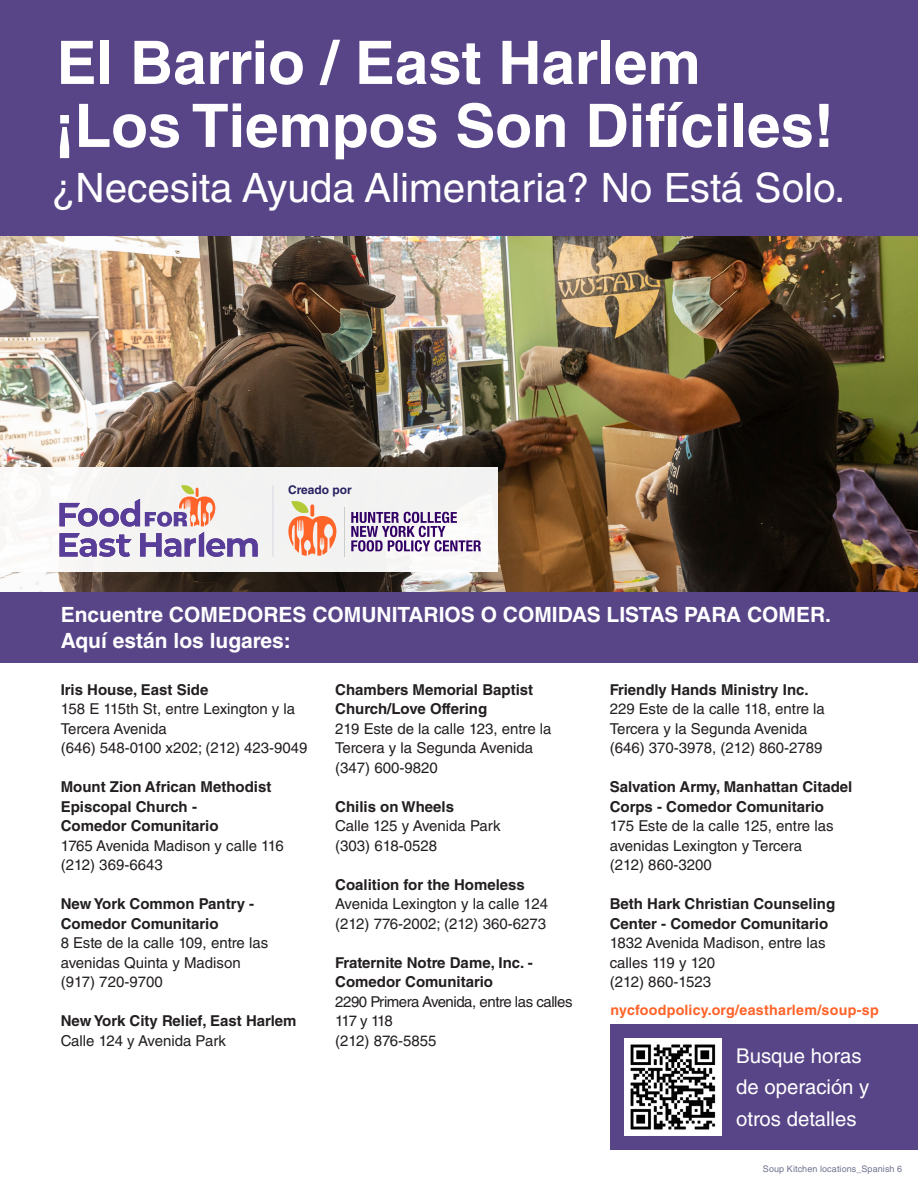
<style>
.page{position:relative;width:918px;height:1188px;background:#fff}
.page>*{position:absolute;margin:0;border:0;box-sizing:border-box;transform-origin:0 0}
.t1{font:700 60px "Helvetica LT Std";color:#fff}
.t2{font:40.5px "Helvetica LT Std";color:#fff}
.Heading_Large{font:700 21px/25.5px "Helvetica LT Std";color:#fff}
.t3{font:20.4px/31px "Helvetica LT Std";color:#fff}
.Small_Body{font:15px/19.5px "Helvetica LT Std";color:#231f20}
.Small_Body-2{font:700 15px/19.5px "Helvetica LT Std";color:#231f20}
.Small_Body-3{font:15px/19.5px "Helvetica LT Std";letter-spacing:-.03em;color:#231f20}
.Red_Scan_Text{font:700 14.25px "Helvetica LT Std";letter-spacing:.02em;color:#ff6329}
.t4{font:700 12px "Helvetica LT Std";color:#262161}
.t5{font:9px "Helvetica LT Std";letter-spacing:.01em;color:#6f738e}
</style>
<div class="page">
<img style="left:0;top:235px;width:918px;height:358px">
<div style="left:0;top:0;width:918px;height:235px;background:#584588"></div>
<div style="left:0;top:593px;width:918px;height:70px;background:#584588"></div>
<div style="left:610px;top:1024px;width:308px;height:126px;background:#584588"></div>
<div style="left:624px;top:1039px;width:97px;height:97px;background:#fff"></div>
<img style="left:630px;top:1044px;width:86px;height:86px">
<div style="left:0;top:467px;width:498px;height:104px;background:#f4f3f3"></div>
<svg style="left:60px;top:485px;width:198px;height:72px"></svg>
<hr style="left:273px;top:485px;width:1px;height:72px;background:#626598">
<svg style="left:288px;top:501px;width:49px;height:55px"></svg>
<svg style="left:310px;top:504px;width:4px;height:13px"></svg>
<hr style="left:344px;top:507px;width:1px;height:50px;background:#ccc">
<svg style="left:351px;top:512px;width:130px;height:40px"></svg>
<h2 class="t1" style="left:57px;top:26px;width:646px">El Barrio / East Harlem</h2>
<h2 class="t1" style="left:55px;top:89px;width:781px">¡Los Tiempos Son Difíciles!</h2>
<h2 class="t2" style="left:51px;top:165px;width:796px">¿Necesita Ayuda Alimentaria? No Está Solo.</h2>
<p class="t4" style="left:288px;top:482px;width:65px">Creado por</p>
<p class="Heading_Large" style="left:61px;top:602px;width:772px">Encuentre COMEDORES COMUNITARIOS O COMIDAS LISTAS PARA COMER.<br>Aquí están los lugares:</p>
<p class="Small_Body-2" style="left:61px;top:680px;width:149px">Iris House, East Side</p>
<p class="Small_Body" style="left:61px;top:699px;width:236px">158 E 115th St, entre Lexington y la<br>Tercera Avenida</p>
<p class="Small_Body" style="left:61px;top:738px;width:248px">(646) 548-0100 x202; (212) 423-9049</p>
<p class="Small_Body-2" style="left:61px;top:777px;width:212px">Mount Zion African Methodist<br>Episcopal Church -<br>Comedor Comunitario</p>
<p class="Small_Body" style="left:61px;top:836px;width:225px">1765 Avenida Madison y calle 116</p>
<p class="Small_Body" style="left:61px;top:855px;width:103px">(212) 369-6643</p>
<p class="Small_Body-2" style="left:61px;top:894px;width:195px">New York Common Pantry -<br>Comedor Comunitario</p>
<p class="Small_Body" style="left:61px;top:933px;width:209px">8 Este de la calle 109, entre las avenidas Quinta y Madison</p>
<p class="Small_Body" style="left:61px;top:972px;width:103px">(917) 720-9700</p>
<p class="Small_Body-2" style="left:61px;top:1011px;width:237px">New York City Relief, East Harlem</p>
<p class="Small_Body" style="left:61px;top:1031px;width:167px">Calle 124 y Avenida Park</p>
<p class="Small_Body-2" style="left:335px;top:680px;width:199px">Chambers Memorial Baptist<br>Church/Love Offering</p>
<p class="Small_Body" style="left:335px;top:719px;width:218px">219 Este de la calle 123, entre la<br>Tercera y la Segunda Avenida</p>
<p class="Small_Body" style="left:335px;top:758px;width:104px">(347) 600-9820</p>
<p class="Small_Body-2" style="left:335px;top:797px;width:120px">Chilis on Wheels</p>
<p class="Small_Body" style="left:335px;top:816px;width:167px">Calle 125 y Avenida Park</p>
<p class="Small_Body" style="left:335px;top:836px;width:103px">(303) 618-0528</p>
<p class="Small_Body-2" style="left:335px;top:875px;width:191px">Coalition for the Homeless</p>
<p class="Small_Body" style="left:335px;top:894px;width:214px">Avenida Lexington y la calle 124</p>
<p class="Small_Body" style="left:335px;top:914px;width:212px">(212) 776-2002; (212) 360-6273</p>
<p class="Small_Body-2" style="left:335px;top:953px;width:199px">Fraternite Notre Dame, Inc. -<br>Comedor Comunitario</p>
<p class="Small_Body-3" style="left:335px;top:992px;width:239px">2290 Primera Avenida, entre las calles<br>117 y 118</p>
<p class="Small_Body" style="left:335px;top:1031px;width:103px">(212) 876-5855</p>
<p class="Small_Body-2" style="left:610px;top:680px;width:200px">Friendly Hands Ministry Inc.</p>
<p class="Small_Body" style="left:610px;top:699px;width:217px">229 Este de la calle 118, entre la<br>Tercera y la Segunda Avenida</p>
<p class="Small_Body" style="left:610px;top:738px;width:214px">(646) 370-3978, (212) 860-2789</p>
<p class="Small_Body-2" style="left:610px;top:777px;width:244px">Salvation Army, Manhattan Citadel<br>Corps - Comedor Comunitario</p>
<p class="Small_Body" style="left:610px;top:816px;width:225px">175 Este de la calle 125, entre las avenidas Lexington y Tercera</p>
<p class="Small_Body" style="left:610px;top:855px;width:103px">(212) 860-3200</p>
<p class="Small_Body-2" style="left:610px;top:894px;width:227px">Beth Hark Christian Counseling<br>Center - Comedor Comunitario</p>
<p class="Small_Body" style="left:610px;top:933px;width:217px">1832 Avenida Madison, entre las calles 119 y 120</p>
<p class="Small_Body" style="left:610px;top:972px;width:103px">(212) 860-1523</p>
<p class="Red_Scan_Text" style="left:610px;top:1002px;width:270px">nycfoodpolicy.org/eastharlem/soup-sp</p>
<p class="t3" style="left:736px;top:1041px;width:135px">Busque horas de operación y otros detalles</p>
<p class="t5" style="left:763px;top:1164px;width:141px">Soup Kitchen locations_Spanish 6</p>
</div>
